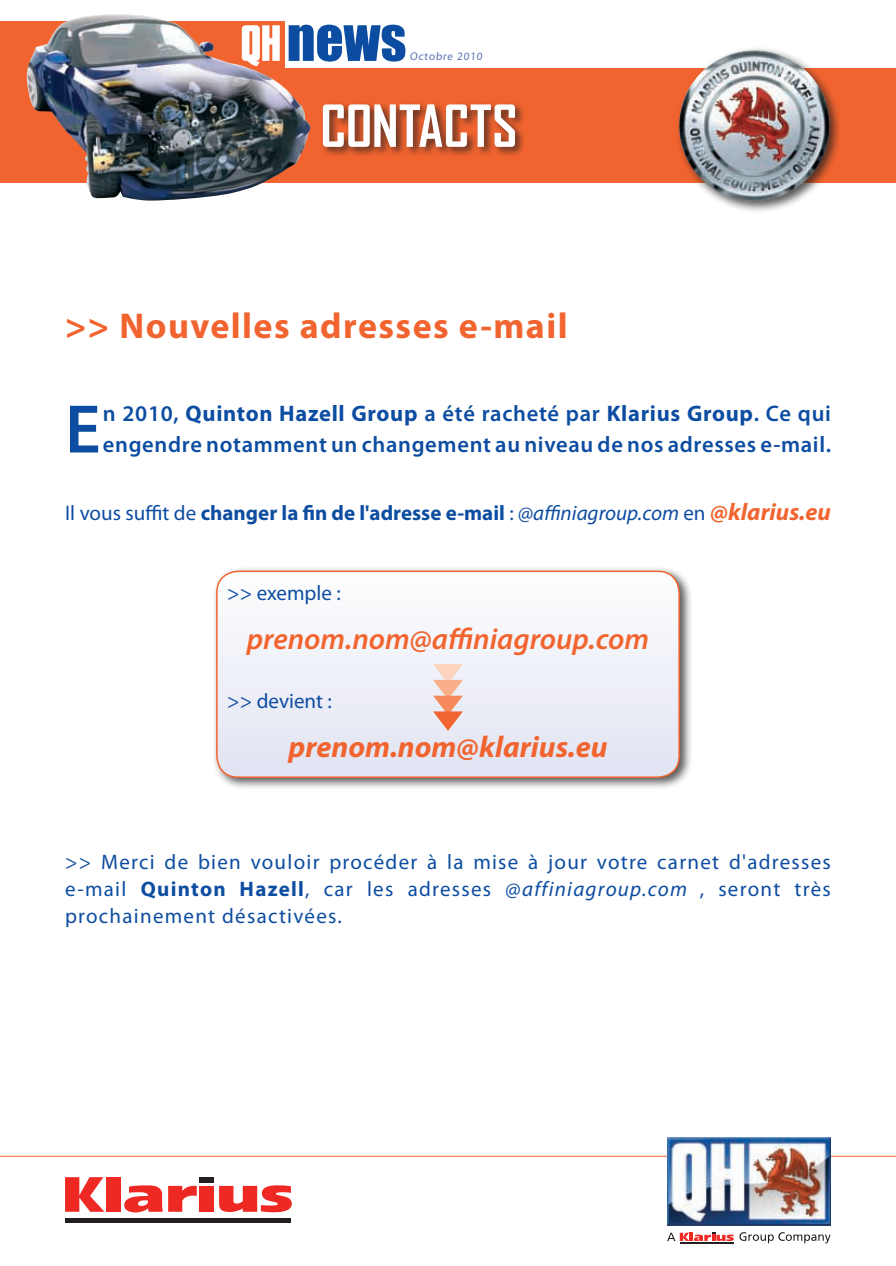
<style>
.page{position:relative;width:896px;height:1266px;background:#fff}
.page>*{position:absolute;margin:0;border:0;box-sizing:border-box;transform-origin:0 0}
.t1{font:600 69.3px "Myriad Pro";color:#0d4da1}
.t2{font:700 55.5px "Agency FB";color:#fff}
.t3{font:700 36px "Myriad Pro";letter-spacing:.04em;color:#f2642f}
.t4{font:italic 600 30px "Myriad Pro";color:#f2642f}
.t5{font:italic 700 30px "Myriad Pro";color:#f2642f}
.t6{font:600 22.5px/31.5px "Myriad Pro";letter-spacing:.03em;color:#0d4da1}
.t7{font:21px/27px "Myriad Pro";letter-spacing:.06em;color:#0d4da1;text-align:justify}
.t8{font:700 21px "Myriad Pro";color:#0d4da1}
.t9{font:21px "Myriad Pro";color:#0d4da1}
.t10{font:11.25px "Myriad Pro";color:#5b72b7}
.s1{font-weight:700}
.s2{font-weight:400}
.s3{font-weight:400;font-style:italic}
.s4{font-style:italic;font-size:24px;color:#f2642f}
.s5{font-style:italic}
</style>
<div class="page">
<div style="left:0;top:68px;width:895px;height:115px;background:#f2642f"></div>
<div style="left:0;top:21px;width:284px;height:67px;background:#f2642f"></div>
<svg style="left:310px;top:25px;width:95px;height:37px"></svg>
<img style="left:26px;top:14px;width:284px;height:186px">
<div style="left:674px;top:46px;width:168px;height:167px;background:#231f20;opacity:.75"></div>
<img style="left:679px;top:50px;width:150px;height:151px">
<hr style="left:0;top:1155px;width:895px;height:1px;background:#f2642f">
<svg style="left:667px;top:1232px;width:66px;height:8px"></svg>
<hr style="left:679px;top:1242px;width:54px;height:1px;background:#231f20">
<svg style="left:739px;top:1232px;width:91px;height:11px"></svg>
<img style="left:667px;top:1137px;width:163px;height:87px">
<svg style="left:65px;top:1177px;width:39px;height:34px"></svg>
<div style="left:107px;top:1177px;width:14px;height:34px;background:#ee2823"></div>
<svg style="left:124px;top:1185px;width:73px;height:27px"></svg>
<div style="left:200px;top:1185px;width:14px;height:26px;background:#ee2823"></div>
<div style="left:200px;top:1177px;width:14px;height:5px;background:#231f20"></div>
<svg style="left:219px;top:1185px;width:73px;height:27px"></svg>
<div style="left:65px;top:1217px;width:226px;height:5px;background:#231f20"></div>
<div style="left:211px;top:566px;width:481px;height:224px;background:#231f20;opacity:.75"></div>
<svg style="left:217px;top:571px;width:462px;height:206px"></svg>
<div style="left:216px;top:570px;width:463px;height:208px;border:2px solid #f2642f;border-radius:21px"></div>
<div style="left:319px;top:101px;width:207px;height:57px;background:#231f20;opacity:.75"></div>
<svg style="left:433px;top:664px;width:30px;height:66px;background:#f2beab"></svg>
<p class="t10" style="left:409px;top:49px;width:75px">Octobre 2010</p>
<h2 class="t2" style="left:320px;top:91px;width:194px">CONTACTS</h2>
<h3 class="t3" style="left:65px;top:303px;width:504px">&gt;&gt; Nouvelles adresses e-mail</h3>
<h1 class="t1" style="left:65px;top:385px;width:37px">E</h1>
<p class="t6" style="left:103px;top:397px;width:729px">n 2010, <span class="s1">Quinton Hazell Group</span> a été racheté par <span class="s1">Klarius Group</span>. Ce qui engendre notamment un changement au niveau de nos adresses e-mail.</p>
<p class="t8" style="left:65px;top:499px;width:767px"><span class="s2">Il vous suffit de</span> changer la fin de l'adresse e-mail <span class="s2">:</span> <span class="s3">@affiniagroup.com</span> <span class="s2">en</span> <span class="s4">@klarius.eu</span></p>
<p class="t9" style="left:227px;top:580px;width:115px">&gt;&gt; exemple :</p>
<h3 class="t4" style="left:247px;top:619px;width:404px">prenom.nom@affiniagroup.com</h3>
<p class="t9" style="left:227px;top:688px;width:106px">&gt;&gt; devient :</p>
<h3 class="t5" style="left:288px;top:727px;width:320px">prenom.nom@klarius.eu</h3>
<p class="t7" style="left:65px;top:848px;width:767px">&gt;&gt; Merci de bien vouloir procéder à la mise à jour votre carnet d'adresses e-mail <span class="s1">Quinton Hazell</span>, car les adresses <span class="s5">@affiniagroup.com</span> , seront très prochainement désactivées.</p>
</div>
